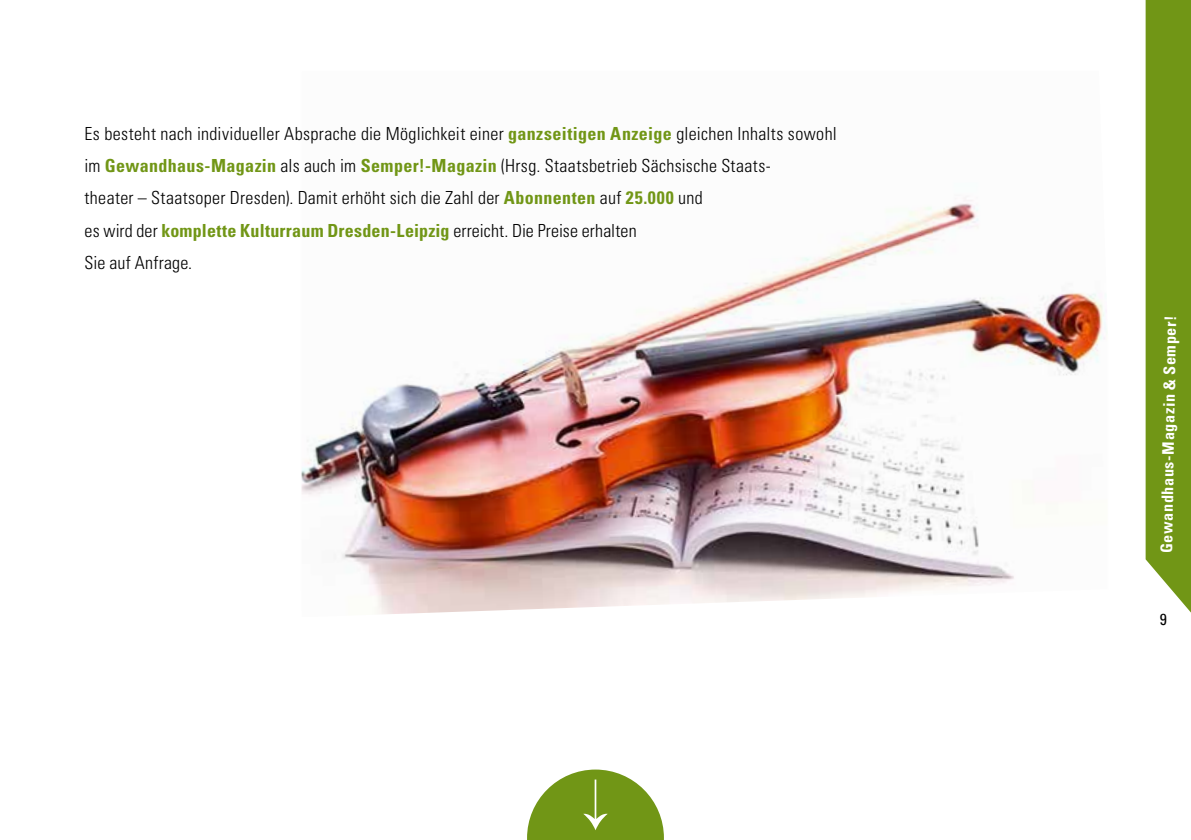
<style>
.page{position:relative;width:1191px;height:840px;background:#fff}
.page>*{position:absolute;margin:0;border:0;box-sizing:border-box;transform-origin:0 0}
.t1{font:300 condensed 18px/32px "Univers";letter-spacing:.015em;color:#000}
.t2{font:700 condensed 16px "Univers";color:#fff}
.t3{font:condensed 16px "Univers";color:#000}
.s1{font-weight:700;color:#719616}
</style>
<div class="page">
<svg style="left:527px;top:769px;width:137px;height:70px"></svg>
<div style="left:1145px;top:0;width:46px;height:613px;background:#719616"></div>
<img style="left:302px;top:197px;width:804px;height:417px">
<p class="t1" style="left:84px;top:118px;width:754px">Es besteht nach individueller Absprache die Möglichkeit einer <span class="s1">ganzseitigen Anzeige</span> gleichen Inhalts sowohl im <span class="s1">Gewandhaus-Magazin</span> als auch im <span class="s1">Semper!-Magazin</span> (Hrsg. Staatsbetrieb Sächsische Staats-<br>theater – Staatsoper Dresden). Damit erhöht sich die Zahl der <span class="s1">Abonnenten</span> auf <span class="s1">25.000</span> und<br>es wird der <span class="s1">komplette Kulturraum Dresden-Leipzig</span> erreicht. Die Preise erhalten<br>Sie auf Anfrage.</p>
<p class="t2" style="left:1156px;top:552px;width:239px;rotate:-89deg">Gewandhaus-Magazin &amp; Semper!</p>
<p class="t3" style="left:1159px;top:608px;width:9px">9</p>
</div>
